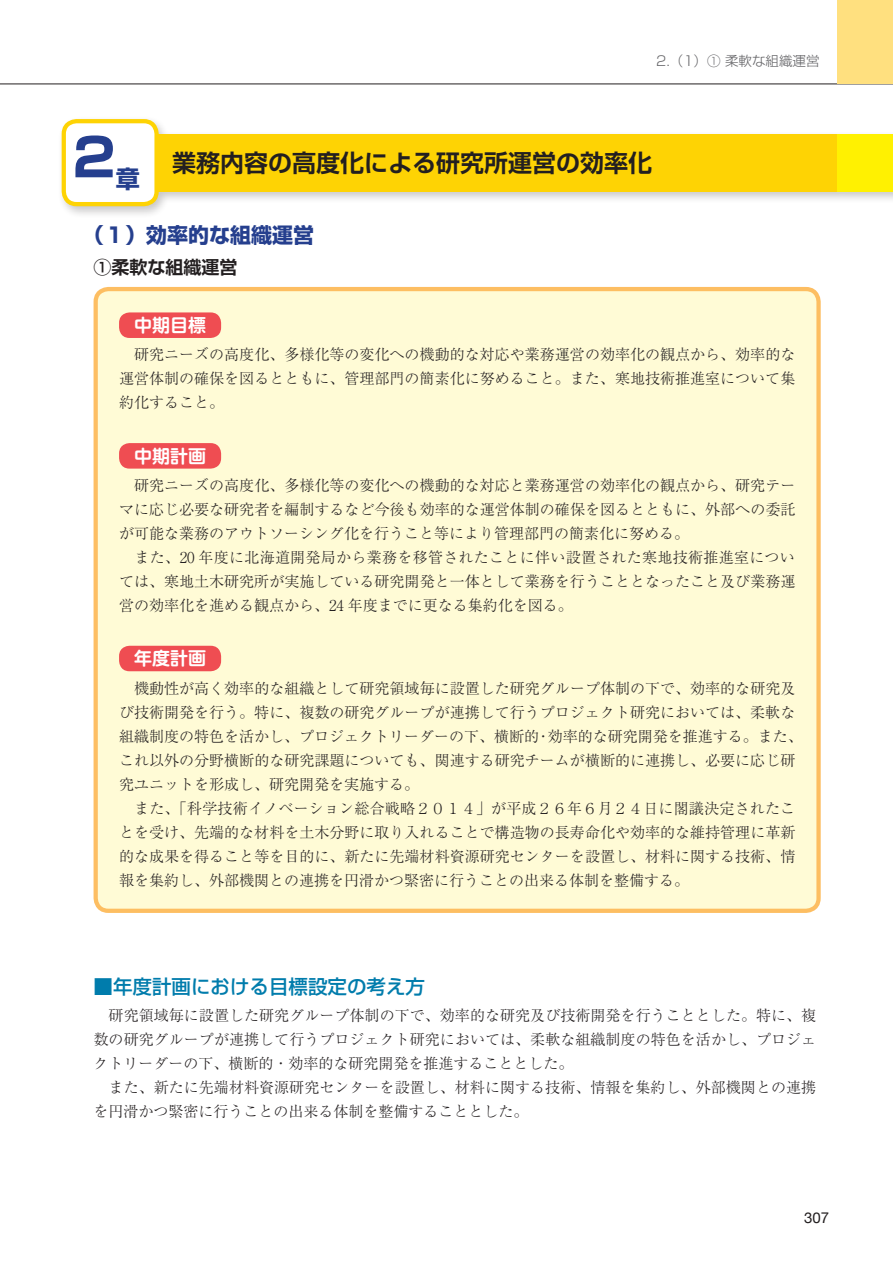
<style>
.page{position:relative;width:893px;height:1263px;background:#fff}
.page>*{position:absolute;margin:0;border:0;box-sizing:border-box;transform-origin:0 0}
.t1{font:700 52.5px "Shin Go Pro";color:#253f8e}
.t2{font:700 24px "Shin Go Pro De";color:#231f20}
.t3{font:700 21px "Shin Go Pro";color:#253f8e}
.t4{font:500 19.5px "Shin Go Pro";color:#007cac}
.t5{font:700 18px "Shin M Go Pro De";color:#fff}
.t6{font:700 18px "Shin Go Pro De";color:#231f20}
.t7{font:300 15px/24px "Ryumin Pro";color:#231f20}
.t8{font:15px "Helvetica Neue";color:#231f20}
.t9{font:300 13.5px "Shin Go Pro";color:#636366}
</style>
<div class="page">
<hr style="left:0;top:84px;width:893px;height:1px;background:#231f20">
<div style="left:838px;top:0;width:55px;height:84px;background:#ffe07f"></div>
<div style="left:96px;top:289px;width:723px;height:622px;background:#fffbd6;border-radius:13px"></div>
<div style="left:119px;top:312px;width:102px;height:26px;background:#ef4d52;border-radius:10px"></div>
<div style="left:119px;top:443px;width:102px;height:26px;background:#ef4d52;border-radius:10px"></div>
<div style="left:119px;top:646px;width:102px;height:25px;background:#ef4d52;border-radius:10px"></div>
<div style="left:94px;top:287px;width:727px;height:626px;border:4px solid #fdbe62;border-radius:13px"></div>
<div style="left:58px;top:115px;width:835px;height:104px;background:#231f20;opacity:.25"></div>
<div style="left:139px;top:134px;width:699px;height:57px;background:#fed304"></div>
<div style="left:838px;top:134px;width:55px;height:57px;background:#fff101"></div>
<div style="left:64px;top:121px;width:93px;height:83px;background:#fff;border-radius:13px"></div>
<div style="left:62px;top:119px;width:97px;height:87px;border:4px solid #fed304;border-radius:13px"></div>
<h1 class="t1" style="left:73px;top:116px;width:69px">2<sub>章</sub></h1>
<p class="t9" style="left:656px;top:49px;width:165px">2.（1）① 柔軟な組織運営</p>
<h2 class="t2" style="left:172px;top:143px;width:481px">業務内容の高度化による研究所運営の効率化</h2>
<h3 class="t3" style="left:83px;top:218px;width:232px">（１）効率的な組織運営</h3>
<p class="t6" style="left:94px;top:253px;width:145px">①柔軟な組織運営</p>
<p class="t5" style="left:134px;top:311px;width:73px">中期目標</p>
<p class="t7" style="left:119px;top:341px;width:678px;text-align:justify">　研究ニーズの高度化、多様化等の変化への機動的な対応や業務運営の効率化の観点から、効率的な運営体制の確保を図るとともに、管理部門の簡素化に努めること。また、寒地技術推進室について集約化すること。</p>
<p class="t5" style="left:134px;top:441px;width:73px">中期計画</p>
<p class="t7" style="left:119px;top:472px;width:678px">　研究ニーズの高度化、多様化等の変化への機動的な対応と業務運営の効率化の観点から、研究テーマに応じ必要な研究者を編制するなど今後も効率的な運営体制の確保を図るとともに、外部への委託が可能な業務のアウトソーシング化を行うこと等により管理部門の簡素化に努める。<br>　また、20 年度に北海道開発局から業務を移管されたことに伴い設置された寒地技術推進室については、寒地土木研究所が実施している研究開発と一体として業務を行うこととなったこと及び業務運営の効率化を進める観点から、24 年度までに更なる集約化を図る。</p>
<p class="t5" style="left:134px;top:644px;width:73px">年度計画</p>
<p class="t7" style="left:119px;top:675px;width:685px">　機動性が高く効率的な組織として研究領域毎に設置した研究グループ体制の下で、効率的な研究及び技術開発を行う。特に、複数の研究グループが連携して行うプロジェクト研究においては、柔軟な組織制度の特色を活かし、プロジェクトリーダーの下、横断的・効率的な研究開発を推進する。また、これ以外の分野横断的な研究課題についても、関連する研究チームが横断的に連携し、必要に応じ研究ユニットを形成し、研究開発を実施する。<br>　また、「科学技術イノベーション総合戦略２０１４」が平成２６年６月２４日に閣議決定されたことを受け、先端的な材料を土木分野に取り入れることで構造物の長寿命化や効率的な維持管理に革新的な成果を得ること等を目的に、新たに先端材料資源研究センターを設置し、材料に関する技術、情報を集約し、外部機関との連携を円滑かつ緊密に行うことの出来る体制を整備する。</p>
<h3 class="t4" style="left:94px;top:971px;width:333px">■年度計画における目標設定の考え方</h3>
<p class="t7" style="left:94px;top:1002px;width:724px">　研究領域毎に設置した研究グループ体制の下で、効率的な研究及び技術開発を行うこととした。特に、複数の研究グループが連携して行うプロジェクト研究においては、柔軟な組織制度の特色を活かし、プロジェクトリーダーの下、横断的・効率的な研究開発を推進することとした。<br>　また、新たに先端材料資源研究センターを設置し、材料に関する技術、情報を集約し、外部機関との連携を円滑かつ緊密に行うことの出来る体制を整備することとした。</p>
<p class="t8" style="left:804px;top:1206px;width:27px">307</p>
</div>
